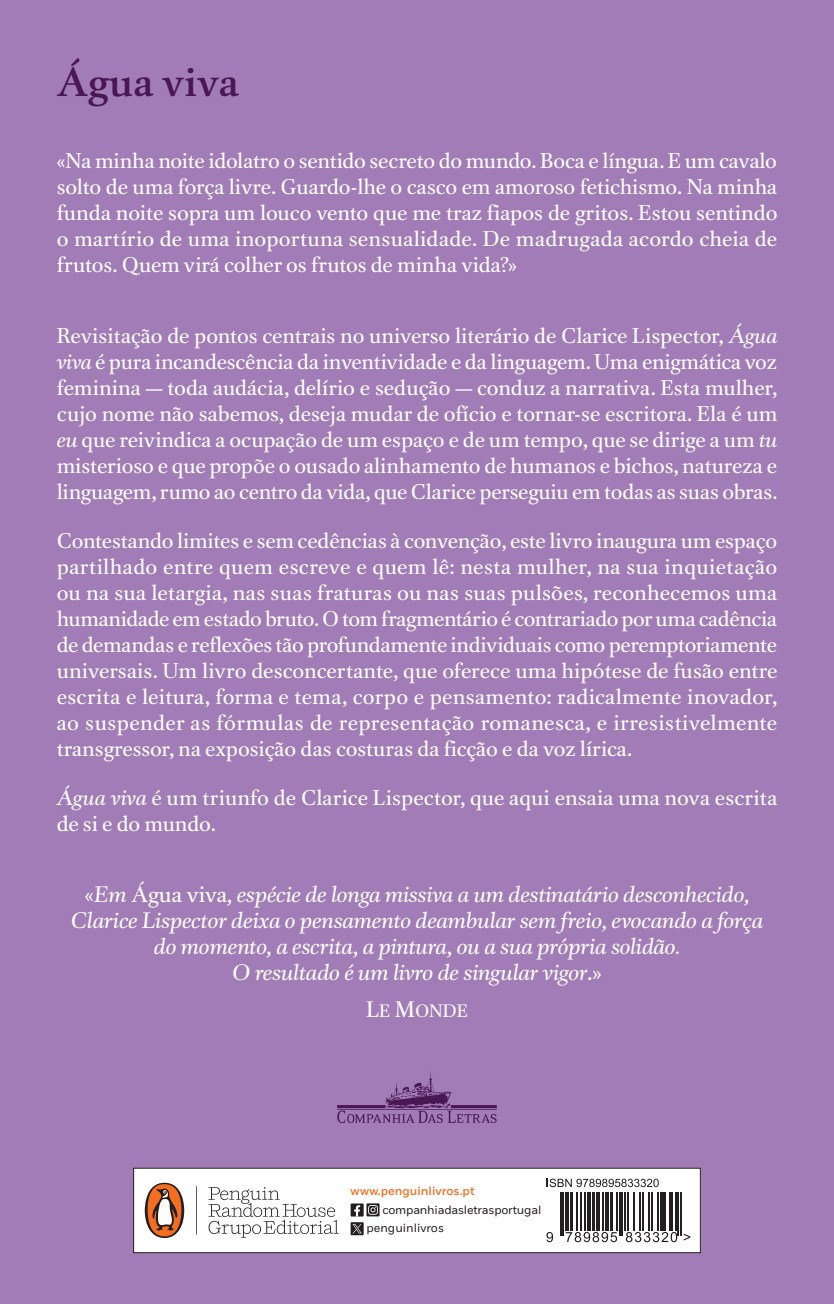
<style>
.page{position:relative;width:834px;height:1304px;background:#fff}
.page>*{position:absolute;margin:0;border:0;box-sizing:border-box;transform-origin:0 0}
.t1{font:500 40px "DTL Unico ST";letter-spacing:.01em;color:#491752}
.t2{font:italic 22px/26px "DTL Unico ST";color:#fff;text-align:center;scale:1.05 1}
.t3{font:21px/26px "DTL Unico ST";color:#fff;text-align:justify}
.t4{font:17.6px "DTL Unico ST SC800";color:#fff}
.t5{font:12px/18.8px "Fort";letter-spacing:-.02em;color:#231f20}
.t6{font:500 12px "Fort";color:#f36e21}
.s1{font-style:italic}
.s2{font-style:normal}
.s3{font-size:22px}
</style>
<div class="page">
<div style="left:0;top:0;width:833px;height:1304px;background:#a27cb7"></div>
<img style="left:337px;top:1071px;width:159px;height:52px">
<div style="left:134px;top:1168px;width:566px;height:85px;background:#fff"></div>
<svg style="left:208px;top:1187px;width:131px;height:51px"></svg>
<svg style="left:196px;top:1186px;width:1px;height:48px"></svg>
<svg style="left:145px;top:1183px;width:39px;height:55px"></svg>
<div style="left:133px;top:1168px;width:567px;height:85px;border:1px solid #231f20"></div>
<div style="left:350px;top:1203px;width:13px;height:13px;background:#231f20"></div>
<svg style="left:354px;top:1205px;width:6px;height:12px"></svg>
<div style="left:366px;top:1203px;width:13px;height:13px;background:#231f20"></div>
<svg style="left:368px;top:1205px;width:10px;height:10px"></svg>
<svg style="left:350px;top:1222px;width:13px;height:13px"></svg>
<svg style="left:352px;top:1224px;width:9px;height:9px"></svg>
<hr style="left:560px;top:1192px;width:1px;height:44px;background:#231f20">
<hr style="left:562px;top:1192px;width:1px;height:44px;background:#231f20">
<hr style="left:565px;top:1192px;width:3px;height:39px;background:#231f20">
<hr style="left:570px;top:1192px;width:2px;height:39px;background:#231f20">
<hr style="left:576px;top:1192px;width:1px;height:39px;background:#231f20">
<hr style="left:580px;top:1192px;width:1px;height:39px;background:#231f20">
<hr style="left:584px;top:1192px;width:1px;height:39px;background:#231f20">
<svg style="left:587px;top:1192px;width:3px;height:39px"></svg>
<hr style="left:592px;top:1192px;width:2px;height:39px;background:#231f20">
<svg style="left:596px;top:1192px;width:3px;height:39px"></svg>
<hr style="left:602px;top:1192px;width:1px;height:39px;background:#231f20">
<svg style="left:605px;top:1192px;width:3px;height:39px"></svg>
<hr style="left:609px;top:1192px;width:3px;height:39px;background:#231f20">
<hr style="left:616px;top:1192px;width:1px;height:39px;background:#231f20">
<hr style="left:618px;top:1192px;width:2px;height:44px;background:#231f20">
<hr style="left:621px;top:1192px;width:1px;height:44px;background:#231f20">
<hr style="left:624px;top:1192px;width:1px;height:39px;background:#231f20">
<hr style="left:627px;top:1192px;width:2px;height:39px;background:#231f20">
<hr style="left:632px;top:1192px;width:2px;height:39px;background:#231f20">
<hr style="left:639px;top:1192px;width:1px;height:39px;background:#231f20">
<hr style="left:641px;top:1192px;width:2px;height:39px;background:#231f20">
<hr style="left:648px;top:1192px;width:1px;height:39px;background:#231f20">
<hr style="left:650px;top:1192px;width:2px;height:39px;background:#231f20">
<hr style="left:657px;top:1192px;width:1px;height:39px;background:#231f20">
<hr style="left:659px;top:1192px;width:3px;height:39px;background:#231f20">
<hr style="left:663px;top:1192px;width:3px;height:39px;background:#231f20">
<svg style="left:669px;top:1192px;width:3px;height:39px"></svg>
<hr style="left:675px;top:1192px;width:1px;height:39px;background:#231f20">
<hr style="left:677px;top:1192px;width:2px;height:44px;background:#231f20">
<hr style="left:680px;top:1192px;width:1px;height:44px;background:#231f20">
<svg style="left:546px;top:1232px;width:7px;height:10px"></svg>
<svg style="left:565px;top:1232px;width:52px;height:10px"></svg>
<svg style="left:625px;top:1232px;width:52px;height:10px"></svg>
<svg style="left:683px;top:1234px;width:7px;height:6px"></svg>
<svg style="left:547px;top:1179px;width:111px;height:8px"></svg>
<h1 class="t1" style="left:57px;top:58px;width:183px">Água viva</h1>
<p class="t3" style="left:57px;top:148px;width:722px">«Na minha noite idolatro o sentido secreto do mundo. Boca e língua. E um cavalo solto de uma força livre. Guardo-lhe o casco em amoroso fetichismo. Na minha funda noite sopra um louco vento que me traz fiapos de gritos. Estou sentindo o martírio de uma inoportuna sensualidade. De madrugada acordo cheia de frutos. Quem virá colher os frutos de minha vida?»</p>
<p class="t3" style="left:57px;top:323px;width:722px">Revisitação de pontos centrais no universo literário de Clarice Lispector, <span class="s1">Água viva</span> é pura incandescência da inventividade e da linguagem. Uma enigmática voz feminina — toda audácia, delírio e sedução — conduz a narrativa. Esta mulher, cujo nome não sabemos, deseja mudar de ofício e tornar-se escritora. Ela é um <span class="s1">eu</span> que reivindica a ocupação de um espaço e de um tempo, que se dirige a um <span class="s1">tu </span>misterioso e que propõe o ousado alinhamento de humanos e bichos, natureza e linguagem, rumo ao centro da vida, que Clarice perseguiu em todas as suas obras.</p>
<p class="t3" style="left:57px;top:528px;width:722px">Contestando limites e sem cedências à convenção, este livro inaugura um espaço partilhado entre quem escreve e quem lê: nesta mulher, na sua inquietação ou na sua letargia, nas suas fraturas ou nas suas pulsões, reconhecemos uma humanidade em estado bruto. O tom fragmentário é contrariado por uma cadência de demandas e reflexões tão profundamente individuais como peremptoriamente universais. Um livro desconcertante, que oferece uma hipótese de fusão entre escrita e leitura, forma e tema, corpo e pensamento: radicalmente inovador, ao suspender as fórmulas de representação romanesca, e irresistivelmente transgressor, na exposição das costuras da ficção e da voz lírica.</p>
<p class="t3" style="left:57px;top:784px;width:722px"><span class="s1">Água viva</span> é um triunfo de Clarice Lispector, que aqui ensaia uma nova escrita de si e do mundo.</p>
<p class="t2" style="left:71px;top:881px;width:660px"><span class="s2">«</span>Em <span class="s2">Água viva</span>, espécie de longa missiva a um destinatário desconhecido, Clarice Lispector deixa o pensamento deambular sem freio, evocando a força do momento, a escrita, a pintura, ou a sua própria solidão.<br>O resultado é um livro de singular vigor<span class="s2">.»</span></p>
<p class="t4" style="left:366px;top:1000px;width:103px"><span class="s3">L</span>E <span class="s3">M</span>ONDE</p>
<p class="t6" style="left:350px;top:1183px;width:125px">www.penguinlivros.pt</p>
<p class="t5" style="left:366px;top:1200px;width:176px;text-indent:16px">companhiadasletrasportugal penguinlivros</p>
</div>
